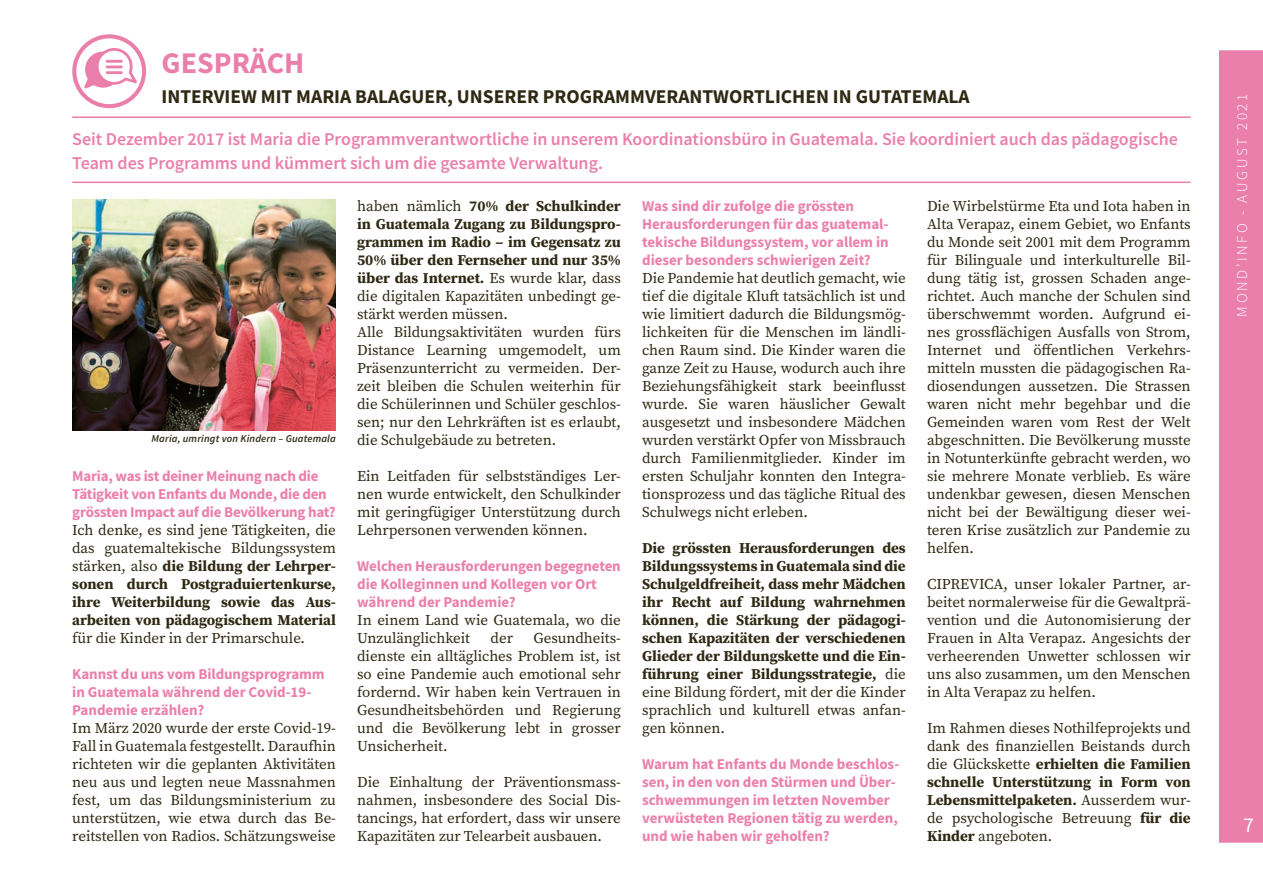
<style>
.page{position:relative;width:1263px;height:893px;background:#fff}
.page>*{position:absolute;margin:0;border:0;box-sizing:border-box;transform-origin:0 0}
.t1{font:700 30px "Source Sans Pro";color:#eb7fab}
.t2{font:21px "Source Sans Pro";color:#fff}
.BOLD_BLACK_TITRE{font:700 19.5px "Source Sans Pro";color:#2f2913}
.COLOR_QUOTE{font:600 18px/24px "Source Sans Pro";color:#eb7fab}
.Question-Touquoise{font:15px/18px "Source Serif Pro";letter-spacing:-.005em;color:#2f2913;text-align:justify}
.Question-Touquoise-2{font:700 15px/18px "Source Serif Pro";letter-spacing:-.005em;color:#2f2913;text-align:justify}
.Question-Touquoise-3{font:700 15px/18px "Source Sans Pro";letter-spacing:-.005em;color:#eb7fab}
.TEXTE{font:300 15px "Source Sans Pro";letter-spacing:.175em;color:#fff}
.TEXTE-2{font:italic 600 10.5px "Source Sans Pro";letter-spacing:.015em;color:#2f2913}
.s1{font-weight:400}
.s2{font-weight:700}
</style>
<div class="page">
<div style="left:1219px;top:50px;width:44px;height:793px;background:#eb7fab"></div>
<svg style="left:72px;top:34px;width:74px;height:74px"></svg>
<hr style="left:72px;top:116px;width:1119px;height:2px;background:#eb7fab">
<hr style="left:72px;top:182px;width:1119px;height:1px;background:#eb7fab">
<img style="left:72px;top:200px;width:264px;height:231px">
<p class="t1" style="left:162px;top:43px;width:144px">GESPRÄCH</p>
<p class="BOLD_BLACK_TITRE" style="left:162px;top:83px;width:809px">INTERVIEW MIT MARIA BALAGUER, UNSERER PROGRAMMVERANTWORTLICHEN IN GUTATEMALA</p>
<p class="COLOR_QUOTE" style="left:72px;top:126px;width:1107px">Seit Dezember 2017 ist Maria die Programmverantwortliche in unserem Koordinationsbüro in Guatemala. Sie koordiniert auch das pädagogische<br>Team des Programms und kümmert sich um die gesamte Verwaltung.</p>
<p class="TEXTE-2" style="left:151px;top:431px;width:186px">Maria, umringt von Kindern – Guatemala</p>
<p class="Question-Touquoise-3" style="left:72px;top:467px;width:265px">Maria, was ist deiner Meinung nach die<br>Tätigkeit von Enfants du Monde, die den grössten Impact auf die Bevölkerung hat?</p>
<p class="Question-Touquoise-2" style="left:72px;top:521px;width:265px"><span class="s1">Ich denke, es sind jene Tätigkeiten, die das guatemaltekische Bildungssystem stärken, also</span> die Bildung der Lehrper&shy;sonen durch Postgraduiertenkurse, ihre Weiterbildung sowie das Aus&shy;arbeiten von pädagogischem Material <span class="s1">für die Kinder in der Primarschule.</span></p>
<p class="Question-Touquoise-3" style="left:72px;top:665px;width:254px">Kannst du uns vom Bildungsprogramm in Guatemala während der Covid-19-<br>Pandemie erzählen?</p>
<p class="Question-Touquoise" style="left:72px;top:719px;width:265px">Im März 2020 wurde der erste Covid-19- Fall in Guatemala festgestellt. Daraufhin richteten wir die geplanten Aktivitäten neu aus und legten neue Massnahmen fest, um das Bildungsministerium zu unterstützen, wie etwa durch das Be&shy;reitstellen von Radios. Schätzungsweise</p>
<p class="Question-Touquoise-2" style="left:357px;top:197px;width:265px"><span class="s1">haben nämlich</span> 70% der Schulkinder in Guatemala Zugang zu Bildungspro&shy;grammen im Radio – im Gegensatz zu 50% über den Fernseher und nur 35% über das Internet. <span class="s1">Es wurde klar, dass die digitalen Kapazitäten unbedingt ge&shy;stärkt werden müssen.</span></p>
<p class="Question-Touquoise" style="left:357px;top:323px;width:265px">Alle Bildungsaktivitäten wurden fürs Distance Learning umgemodelt, um Präsenzunterricht zu vermeiden. Der&shy;zeit bleiben die Schulen weiterhin für die Schülerinnen und Schüler geschlos&shy;sen; nur den Lehrkräften ist es erlaubt, die Schulgebäude zu betreten.</p>
<p class="Question-Touquoise" style="left:357px;top:467px;width:265px">Ein Leitfaden für selbstständiges Ler&shy;nen wurde entwickelt, den Schulkinder mit geringfügiger Unterstützung durch Lehrpersonen verwenden können.</p>
<p class="Question-Touquoise-3" style="left:357px;top:557px;width:265px">Welchen Herausforderungen begegneten die Kolleginnen und Kollegen vor Ort während der Pandemie?</p>
<p class="Question-Touquoise" style="left:357px;top:611px;width:265px">In einem Land wie Guatemala, wo die<br>Unzulänglichkeit</p>
<p class="Question-Touquoise" style="left:357px;top:629px;width:265px;text-indent:176px">Gesundheits&shy;dienste ein alltägliches Problem ist, ist so eine Pandemie auch emotional sehr fordernd. Wir haben kein Vertrauen in Gesundheitsbehörden und Regierung und die Bevölkerung lebt in grosser Unsicherheit.</p>
<p class="Question-Touquoise" style="left:357px;top:773px;width:265px">Die Einhaltung der Präventionsmass&shy;nahmen, insbesondere des Social Dis&shy;tancings, hat erfordert, dass wir unsere Kapazitäten zur Telearbeit ausbauen.</p>
<p class="Question-Touquoise" style="left:491px;top:629px;width:24px">der</p>
<p class="Question-Touquoise-3" style="left:642px;top:197px;width:248px">Was sind dir zufolge die grössten Herausforderungen für das guatemal&shy;tekische Bildungssystem, vor allem in dieser besonders schwierigen Zeit?</p>
<p class="Question-Touquoise" style="left:642px;top:269px;width:265px">Die Pandemie hat deutlich gemacht, wie tief die digitale Kluft tatsächlich ist und wie limitiert dadurch die Bildungsmög&shy;lichkeiten für die Menschen im ländli&shy;chen Raum sind. Die Kinder waren die ganze Zeit zu Hause, wodurch auch ihre Beziehungsfähigkeit stark beeinflusst wurde. Sie waren häuslicher Gewalt ausgesetzt und insbesondere Mädchen wurden verstärkt Opfer von Missbrauch durch Familienmitglieder. Kinder im ersten Schuljahr konnten den Integra&shy;tionsprozess und das tägliche Ritual des Schulwegs nicht erleben.</p>
<p class="Question-Touquoise-2" style="left:642px;top:539px;width:265px">Die grössten Herausforderungen des Bildungssystems in Guatemala sind die Schulgeldfreiheit, dass mehr Mädchen ihr Recht auf Bildung wahrnehmen können, die Stärkung der pädagogi&shy;schen Kapazitäten der verschiedenen Glieder der Bildungskette und die Ein&shy;führung einer Bildungsstrategie, <span class="s1">die eine Bildung fördert, mit der die Kinder sprachlich und kulturell etwas anfan&shy;gen können.</span></p>
<p class="Question-Touquoise-3" style="left:642px;top:755px;width:259px">Warum hat Enfants du Monde beschlos&shy;sen, in den von den Stürmen und Über&shy;schwemmungen im letzten November verwüsteten Regionen tätig zu werden, und wie haben wir geholfen?</p>
<p class="Question-Touquoise" style="left:927px;top:197px;width:265px">Die Wirbelstürme Eta und Iota haben in Alta Verapaz, einem Gebiet, wo Enfants du Monde seit 2001 mit dem Programm für Bilinguale und interkulturelle Bil&shy;dung tätig ist, grossen Schaden ange&shy;richtet. Auch manche der Schulen sind überschwemmt worden. Aufgrund ei&shy;nes grossflächigen Ausfalls von Strom, Internet und öffentlichen Verkehrs&shy;mitteln mussten die pädagogischen Ra&shy;diosendungen aussetzen. Die Strassen waren nicht mehr begehbar und die Gemeinden waren vom Rest der Welt abgeschnitten. Die Bevölkerung musste in Notunterkünfte gebracht werden, wo sie mehrere Monate verblieb. Es wäre undenkbar gewesen, diesen Menschen nicht bei der Bewältigung dieser wei&shy;teren Krise zusätzlich zur Pandemie zu helfen.</p>
<p class="Question-Touquoise" style="left:927px;top:575px;width:265px">CIPREVICA, unser lokaler Partner, ar&shy;beitet normalerweise für die Gewaltprä&shy;vention und die Autonomisierung der Frauen in Alta Verapaz. Angesichts der verheerenden Unwetter schlossen wir uns also zusammen, um den Menschen in Alta Verapaz zu helfen.</p>
<p class="Question-Touquoise" style="left:927px;top:719px;width:265px">Im Rahmen dieses Nothilfeprojekts und dank des finanziellen Beistands durch die Glückskette <span class="s2">erhielten die Familien schnelle Unterstützung in Form von Lebensmittelpaketen.</span> Ausserdem wur&shy;de psychologische Betreuung <span class="s2">für die Kinder</span> angeboten.</p>
<p class="TEXTE" style="left:1233px;top:317px;width:225px;rotate:-90deg">MOND’INFO - AUGUST 2021</p>
<p class="t2" style="left:1243px;top:812px;width:12px">7</p>
</div>
